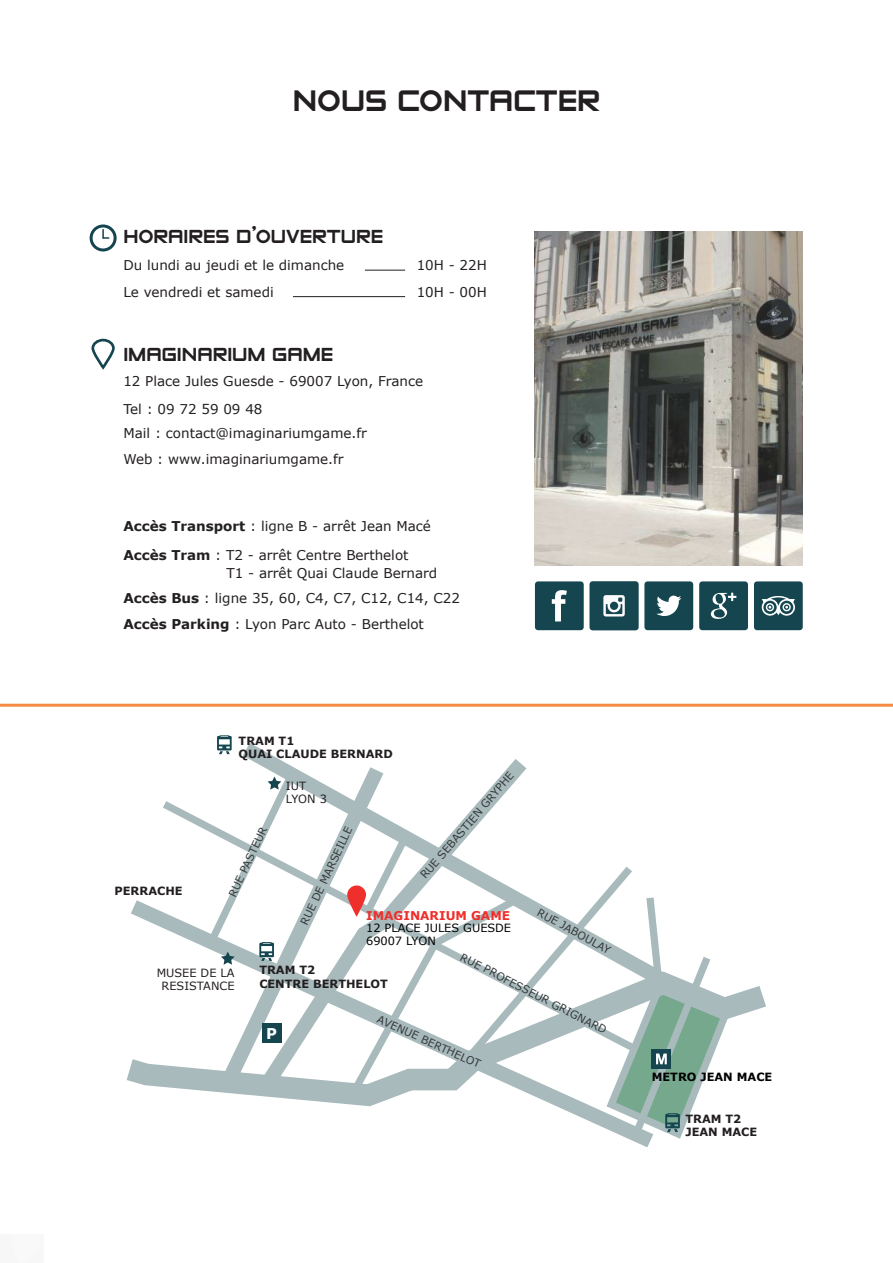
<style>
.page{position:relative;width:893px;height:1263px;background:#fff}
.page>*{position:absolute;margin:0;border:0;box-sizing:border-box;transform-origin:0 0}
.t1{font:33px "Zeroes One";color:#231f20}
.t2{font:21px "Zeroes One";color:#231f20}
.t3{font:700 14.85px "Verdana";color:#fff}
.t4{font:13.5px/26.4px "Verdana";color:#231f20}
.t5{font:700 12.15px "Verdana";color:#ee2f2c}
.t6{font:700 11.4px/13.6px "Verdana";color:#231f20}
.t7{font:11.4px/13.6px "Verdana";color:#000001}
.t8{font:11.4px/13.6px "Verdana";color:#231f20}
.t9{font:700 11.4px "Verdana";color:#000001}
.t10{font:10.8px "Verdana";color:#35393b}
.s1{font-weight:700}
</style>
<div class="page">
<svg style="left:91px;top:338px;width:24px;height:32px"></svg>
<hr style="left:293px;top:296px;width:112px;height:1px;background:#231f20">
<hr style="left:365px;top:270px;width:40px;height:1px;background:#231f20">
<div style="left:90px;top:224px;width:27px;height:27px;border:3px solid #154650;border-radius:50%"></div>
<svg style="left:102px;top:230px;width:7px;height:9px"></svg>
<div style="left:699px;top:581px;width:49px;height:49px;background:#154650;border-radius:3px"></div>
<svg style="left:710px;top:593px;width:26px;height:26px"></svg>
<div style="left:535px;top:581px;width:49px;height:49px;background:#154650;border-radius:3px"></div>
<svg style="left:552px;top:590px;width:15px;height:31px"></svg>
<div style="left:644px;top:581px;width:49px;height:49px;background:#154650;border-radius:3px"></div>
<svg style="left:656px;top:595px;width:25px;height:21px"></svg>
<div style="left:754px;top:581px;width:49px;height:49px;background:#154650;border-radius:3px"></div>
<svg style="left:761px;top:596px;width:34px;height:20px"></svg>
<svg style="left:131px;top:900px;width:517px;height:248px"></svg>
<svg style="left:126px;top:960px;width:640px;height:157px"></svg>
<svg style="left:227px;top:743px;width:300px;height:273px"></svg>
<svg style="left:202px;top:765px;width:99px;height:200px"></svg>
<svg style="left:217px;top:735px;width:15px;height:19px"></svg>
<svg style="left:347px;top:828px;width:390px;height:319px"></svg>
<div style="left:262px;top:1024px;width:19px;height:19px;background:#154650"></div>
<img style="left:534px;top:231px;width:269px;height:335px">
<div style="left:589px;top:581px;width:50px;height:49px;background:#164750;border-radius:3px"></div>
<svg style="left:603px;top:595px;width:22px;height:21px"></svg>
<hr style="left:0;top:704px;width:893px;height:3px;background:#f58c46">
<h1 class="t1" style="left:293px;top:81px;width:309px">NOUS CONTACTER</h1>
<h2 class="t2" style="left:123px;top:224px;width:261px">HORAIRES D’OUVERTURE</h2>
<p class="t4" style="left:123px;top:252px;width:222px">Du lundi au jeudi et le dimanche<br>Le vendredi et samedi</p>
<p class="t4" style="left:417px;top:252px;width:72px">10H - 22H<br>10H - 00H</p>
<h2 class="t2" style="left:123px;top:342px;width:211px">IMAGINARIUM GAME</h2>
<p class="t4" style="left:123px;top:367px;width:301px;line-height:28px">12 Place Jules Guesde - 69007 Lyon, France<br>Tel : 09 72 59 09 48</p>
<p class="t4" style="left:123px;top:420px;width:245px;line-height:25.7px">Mail : contact@imaginariumgame.fr<br>Web : www.imaginariumgame.fr</p>
<p class="t4" style="left:123px;top:513px;width:309px"><span class="s1">Accès Transport</span> : ligne B - arrêt Jean Macé</p>
<p class="t4" style="left:226px;top:546px;width:212px;line-height:18px;text-indent:-103px"><span class="s1">Accès Tram</span> : T2 - arrêt Centre Berthelot<br>T1 - arrêt Quai Claude Bernard</p>
<p class="t4" style="left:123px;top:585px;width:338px"><span class="s1">Accès Bus</span> : ligne 35, 60, C4, C7, C12, C14, C22<br><span class="s1">Accès Parking</span> : Lyon Parc Auto - Berthelot</p>
<p class="t6" style="left:239px;top:733px;width:156px">TRAM T1<br>QUAI CLAUDE BERNARD</p>
<p class="t10" style="left:417px;top:872px;width:138px;rotate:-49deg">RUE SEBASTIEN GRYPHE</p>
<p class="t8" style="left:286px;top:778px;width:42px">IUT<br>LYON 3</p>
<p class="t10" style="left:225px;top:893px;width:78px;rotate:-65deg">RUE PASTEUR</p>
<p class="t10" style="left:297px;top:921px;width:108px;rotate:-65deg">RUE DE MARSEILLE</p>
<p class="t6" style="left:115px;top:883px;width:70px">PERRACHE</p>
<p class="t10" style="left:542px;top:905px;width:83px;rotate:29deg">RUE JABOULAY</p>
<p class="t5" style="left:366px;top:907px;width:145px">IMAGINARIUM GAME</p>
<p class="t7" style="left:366px;top:920px;width:147px">12 PLACE JULES GUESDE<br>69007 LYON</p>
<p class="t10" style="left:464px;top:950px;width:164px;rotate:27deg">RUE PROFESSEUR GRIGNARD</p>
<p class="t8" style="left:157px;top:966px;width:79px;text-align:center">MUSEE DE LA<br>RESISTANCE</p>
<p class="t6" style="left:259px;top:963px;width:130px">TRAM T2<br>CENTRE BERTHELOT</p>
<p class="t10" style="left:381px;top:1012px;width:114px;rotate:24deg">AVENUE BERTHELOT</p>
<p class="t3" style="left:266px;top:1023px;width:12px">P</p>
<p class="t9" style="left:652px;top:1068px;width:122px">METRO JEAN MACE</p>
<p class="t6" style="left:685px;top:1111px;width:73px">TRAM T2<br>JEAN MACE</p>
</div>
